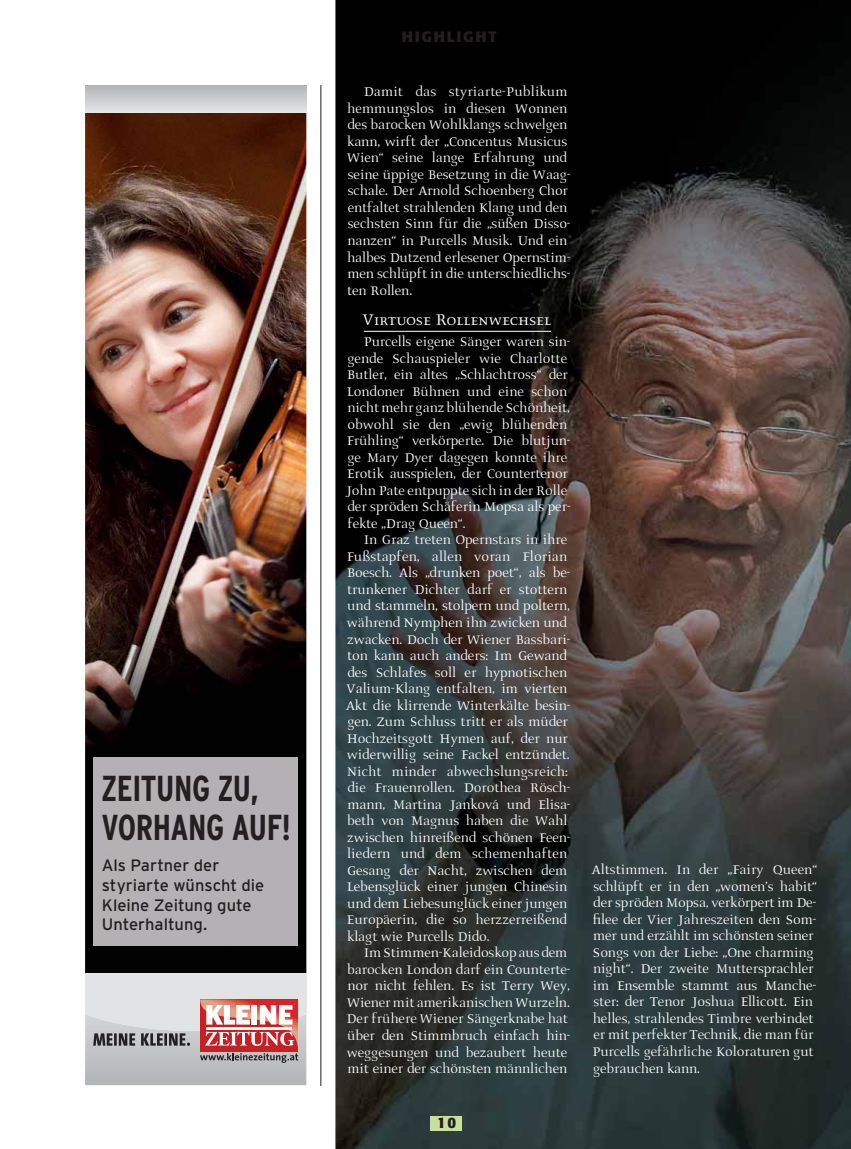
<style>
.page{position:relative;width:851px;height:1149px;background:#fff}
.page>*{position:absolute;margin:0;border:0;box-sizing:border-box;transform-origin:0 0}
.t1{font:700 condensed 36px/39px "Interstate";letter-spacing:-.015em;color:#231f20;scale:.94 1}
.t2{font:19.5px "Styriarte Prospera II Small Caps";color:#fff}
.t3{font:16.5px/19.8px "Interstate";color:#231f20}
.t4{font:15.75px/16.5px "Styriarte Prospera II";color:#fff}
.t5{font:700 15px "Styriarte Formata";letter-spacing:.115em;color:#231f20}
</style>
<div class="page">
<img style="left:85px;top:113px;width:221px;height:859px">
<div style="left:85px;top:85px;width:221px;height:28px;background:linear-gradient(to bottom,#b2b4b6,#e3e4e5)"></div>
<svg style="left:85px;top:974px;width:221px;height:110px"></svg>
<div style="left:94px;top:757px;width:204px;height:188px;background:#b3b1b3"></div>
<img style="left:335px;top:0;width:515px;height:1148px">
<div style="left:338px;top:30px;width:221px;height:15px;background:#000"></div>
<hr style="left:364px;top:331px;width:187px;height:1px;background:#fff">
<hr style="left:320px;top:85px;width:1px;height:1000px;background:#231f20">
<div style="left:430px;top:1115px;width:32px;height:15px;background:#c8e09b"></div>
<h1 class="t1" style="left:101px;top:772px;width:203px">ZEITUNG ZU,<br>VORHANG AUF!</h1>
<p class="t3" style="left:102px;top:856px;width:164px">Als Partner der styriarte wünscht die<br>Kleine Zeitung gute<br>Unterhaltung.</p>
<p class="t5" style="left:401px;top:31px;width:96px">HIGHLIGHT</p>
<p class="t4" style="left:347px;top:85px;width:225px;text-indent:17px">Damit das styriarte-Publikum hemmungslos in diesen Wonnen des barocken Wohlklangs schwelgen kann, wirft der „Concentus Musicus<br>Wien“ seine lange Erfahrung und seine üppige Besetzung in die Waag&shy;schale. Der Arnold Schoenberg Chor entfaltet strahlenden Klang und den sechsten Sinn für die „süßen Disso&shy;nanzen“ in Purcells Musik. Und ein halbes Dutzend erlesener Opernstim&shy;men schlüpft in die unterschiedlichs&shy;ten Rollen.</p>
<p class="t2" style="left:362px;top:307px;width:190px">Virtuose Rollenwechsel</p>
<p class="t4" style="left:345px;top:335px;width:226px;text-indent:18px">Purcells eigene Sänger waren sin&shy;gende Schauspieler wie Charlotte Butler, ein altes „Schlachtross“ der Londoner Bühnen und eine schon nicht mehr ganz blühende Schönheit, obwohl sie den „ewig blühenden Frühling“ verkörperte. Die blutjun&shy;ge Mary Dyer dagegen konnte ihre Erotik ausspielen, der Countertenor John Pate entpuppte sich in der Rolle der spröden Schäferin Mopsa als per&shy;fekte „Drag Queen“.</p>
<p class="t4" style="left:346px;top:533px;width:226px;text-indent:17px">In Graz treten Opernstars in ihre Fußstapfen, allen voran Florian Boesch. Als „drunken poet“, als be&shy;trunkener Dichter darf er stottern und stammeln, stolpern und poltern, während Nymphen ihn zwicken und zwacken. Doch der Wiener Bassbari&shy;ton kann auch anders: Im Gewand des Schlafes soll er hypnotischen Valium-Klang entfalten, im vierten Akt die klirrende Winterkälte besin&shy;gen. Zum Schluss tritt er als müder Hochzeitsgott Hymen auf, der nur widerwillig seine Fackel entzündet.<br>Nicht minder abwechslungsreich: die Frauenrollen. Dorothea Rösch&shy;mann, Martina Janková und Elisa&shy;beth von Magnus haben die Wahl zwischen hinreißend schönen Feen&shy;liedern und dem schemenhaften Gesang der Nacht, zwischen dem Lebensglück einer jungen Chinesin und dem Liebesunglück einer jungen Europäerin, die so herzzerreißend klagt wie Purcells Dido.</p>
<p class="t4" style="left:346px;top:945px;width:225px;text-indent:17px">Im Stimmen-Kaleidoskop aus dem barocken London darf ein Counterte&shy;nor nicht fehlen. Es ist Terry Wey, Wiener mit amerikanischen Wurzeln.<br>Der frühere Wiener Sängerknabe hat über den Stimmbruch einfach hin&shy;weggesungen und bezaubert heute mit einer der schönsten männlichen</p>
<p class="t5" style="left:437px;top:1116px;width:20px">10</p>
<p class="t4" style="left:591px;top:862px;width:227px">Altstimmen. In der „Fairy Queen“ schlüpft er in den „women’s habit“ der spröden Mopsa, verkörpert im De&shy;filee der Vier Jahreszeiten den Som&shy;mer und erzählt im schönsten seiner Songs von der Liebe: „One charming night“. Der zweite Muttersprachler im Ensemble stammt aus Manche&shy;ster: der Tenor Joshua Ellicott. Ein helles, strahlendes Timbre verbindet er mit perfekter Technik, die man für Purcells gefährliche Koloraturen gut gebrauchen kann.</p>
</div>
